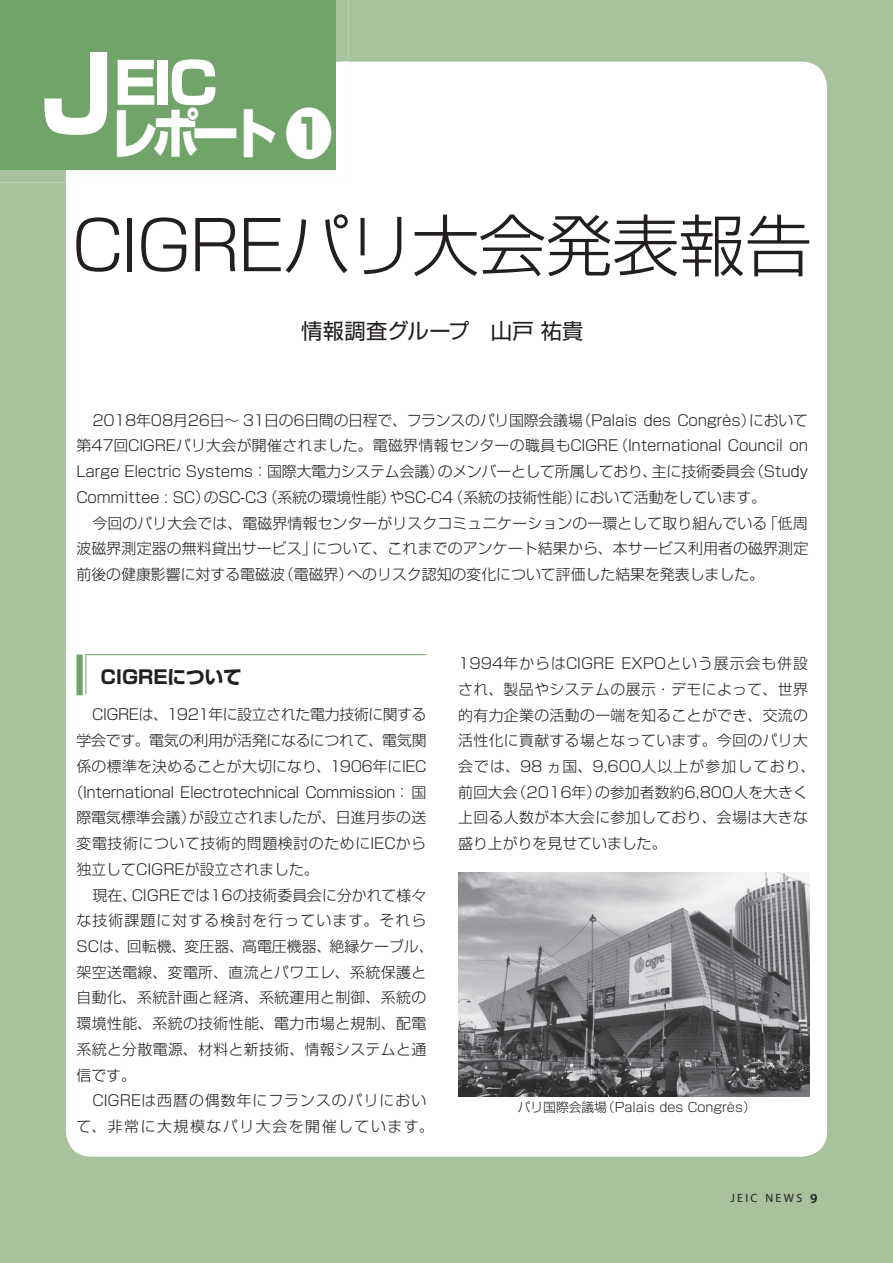
<style>
.page{position:relative;width:893px;height:1263px;background:#a7c29c}
.page>*{position:absolute;margin:0;border:0;box-sizing:border-box;transform-origin:0 0}
.t1{font:300 67.5px "Shin Go Pro";letter-spacing:-.025em;color:#231f20}
.t2{font:800 57px "Shin Go Pro";color:#fff}
.t3{font:800 54.6px "Shin Go Pro";color:#fff;scale:.87 1}
.t4{font:21.3px "Shin Go Pro";letter-spacing:.015em;color:#231f20}
.t5{font:700 18.6px "Shin Go Pro";color:#231f20}
.t6{font:300 14.85px/25.8px "Shin Go Pro";color:#231f20;text-align:justify}
.t7{font:300 14.85px/25.8px "Shin Go Pro";letter-spacing:.025em;color:#231f20}
.t8{font:300 14.85px "Shin Go Pro";letter-spacing:-.03em;color:#231f20}
.t9{font:300 14.85px "Shin Go Pro";letter-spacing:.04em;color:#231f20}
.t10{font:300 14.85px "Shin Go Pro";letter-spacing:.065em;color:#231f20}
.t11{font:300 14.85px "Shin Go Pro";letter-spacing:.075em;color:#231f20}
.t12{font:300 14.85px "Shin Go Pro";letter-spacing:.105em;color:#231f20}
.t13{font:300 12.75px "Shin Go Pro";color:#231f20}
.t14{font:12px "Myriad Pro";letter-spacing:.19em;color:#231f20}
.s1{font-size:104.1px}
.s2{font-weight:600;font-size:13.65px}
</style>
<div class="page">
<div style="left:66px;top:62px;width:761px;height:1095px;background:#fff;border-radius:26px"></div>
<svg style="left:85px;top:654px;width:342px;height:41px"></svg>
<div style="left:77px;top:654px;width:6px;height:41px;background:#70a469"></div>
<img style="left:458px;top:872px;width:351px;height:225px">
<div style="left:0;top:0;width:336px;height:170px;background:#70a469"></div>
<h2 class="t2" style="left:42px;top:38px;width:178px"><span class="s1">J</span>EIC</h2>
<h3 class="t3" style="left:110px;top:90px;width:257px">レポート ❶</h3>
<h1 class="t1" style="left:72px;top:190px;width:742px">CIGREパリ大会発表報告</h1>
<h3 class="t4" style="left:301px;top:313px;width:284px">情報調査グループ　山戸 祐貴</h3>
<p class="t6" style="left:76px;top:405px;width:733px;text-indent:16px">2018年08月26日～ 31日の6日間の日程で、フランスのパリ国際会議場（Palais des Congrès）において第47回CIGREパリ大会が開催されました。電磁界情報センターの職員もCIGRE（International Council on Large Electric Systems：国際大電力システム会議）のメンバーとして所属しており、主に技術委員会（Study Committee : SC）のSC-C3（系統の環境性能）やSC-C4（系統の技術性能）において活動をしています。</p>
<p class="t6" style="left:77px;top:508px;width:733px;text-indent:16px">今回のパリ大会では、電磁界情報センターがリスクコミュニケーションの一環として取り組んでいる「低周波磁界測定器の無料貸出サービス」について、これまでのアンケート結果から、本サービス利用者の磁界測定前後の健康影響に対する電磁波（電磁界）へのリスク認知の変化について評価した結果を発表しました。</p>
<p class="t5" style="left:101px;top:663px;width:142px">CIGREについて</p>
<p class="t8" style="left:92px;top:702px;width:336px">CIGREは、1921年に設立された電力技術に関する</p>
<p class="t6" style="left:76px;top:726px;width:352px">学会です。電気の利用が活発になるにつれて、電気関</p>
<p class="t6" style="left:76px;top:751px;width:351px">係の標準を決めることが大切になり、1906年にIEC</p>
<p class="t8" style="left:69px;top:780px;width:359px">（International Electrotechnical Commission：国</p>
<p class="t6" style="left:76px;top:803px;width:351px">際電気標準会議）が設立されましたが、日進月歩の送</p>
<p class="t9" style="left:77px;top:831px;width:351px">変電技術について技術的問題検討のためにIECから</p>
<p class="t6" style="left:77px;top:854px;width:244px">独立してCIGREが設立されました。</p>
<p class="t6" style="left:92px;top:880px;width:335px">現在、CIGREでは16の技術委員会に分かれて様々</p>
<p class="t11" style="left:77px;top:908px;width:351px">な技術課題に対する検討を行っています。それら</p>
<p class="t6" style="left:77px;top:932px;width:359px">SCは、回転機、変圧器、高電圧機器、絶縁ケーブル、</p>
<p class="t7" style="left:77px;top:957px;width:351px">架空送電線、変電所、直流とパワエレ、系統保護と</p>
<p class="t7" style="left:77px;top:983px;width:351px">自動化、系統計画と経済、系統運用と制御、系統の</p>
<p class="t7" style="left:77px;top:1009px;width:351px">環境性能、系統の技術性能、電力市場と規制、配電</p>
<p class="t7" style="left:77px;top:1034px;width:351px">系統と分散電源、材料と新技術、情報システムと通</p>
<p class="t6" style="left:77px;top:1060px;width:61px">信です。</p>
<p class="t10" style="left:92px;top:1088px;width:335px">CIGREは西暦の偶数年にフランスのパリにおい</p>
<p class="t12" style="left:77px;top:1114px;width:359px">て、非常に大規模なパリ大会を開催しています。</p>
<p class="t7" style="left:458px;top:649px;width:359px">1994年からはCIGRE EXPOという展示会も併設され、製品やシステムの展示・デモによって、世界的有力企業の活動の一端を知ることができ、交流の活性化に貢献する場となっています。今回のパリ大会では、98 ヵ国、9,600人以上が参加しており、前回大会（2016年）の参加者数約6,800人を大きく上回る人数が本大会に参加しており、会場は大きな盛り上がりを見せていました。</p>
<p class="t13" style="left:518px;top:1097px;width:239px">パリ国際会議場（Palais des Congrès）</p>
<p class="t14" style="left:730px;top:1191px;width:88px">JEIC NEWS <span class="s2">9</span></p>
</div>
